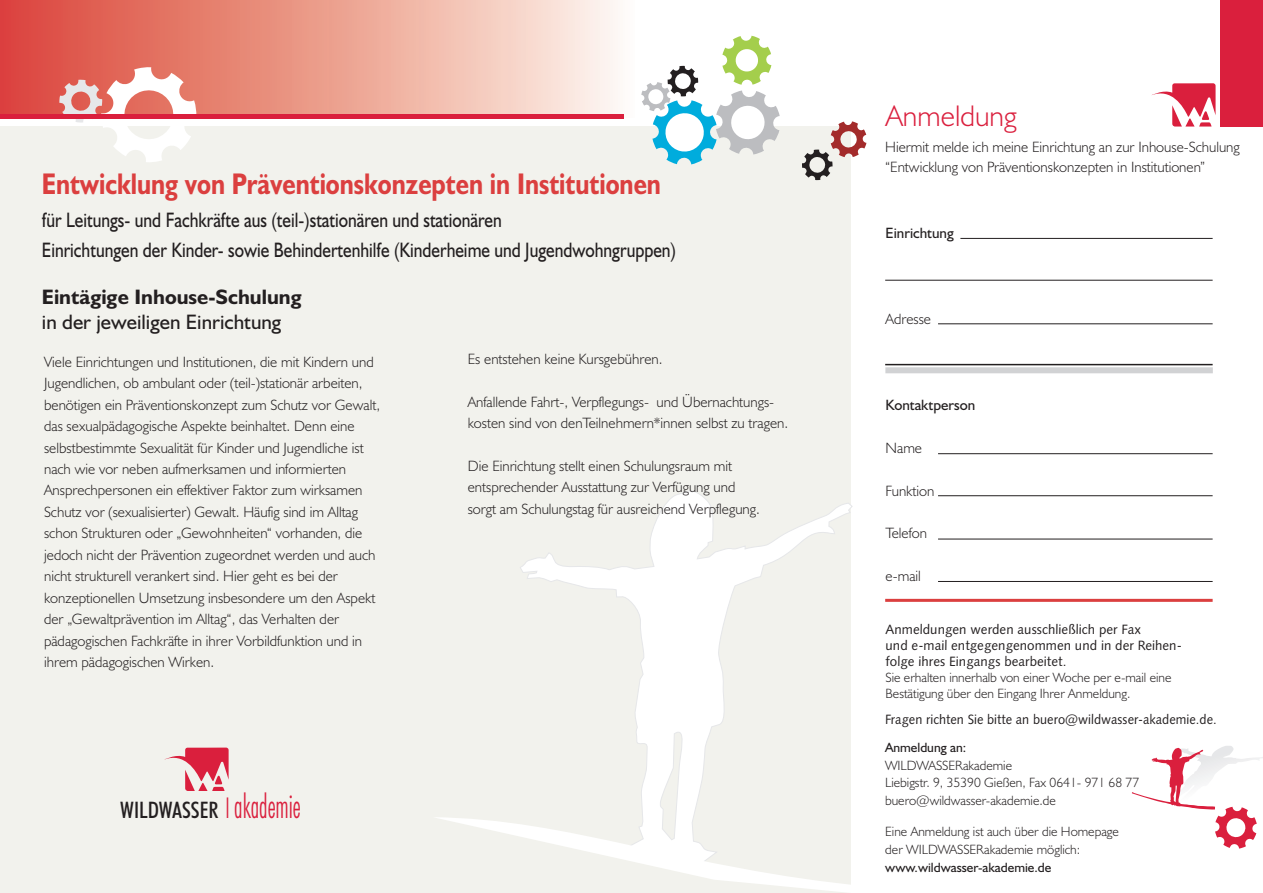
<style>
.page{position:relative;width:1263px;height:893px;background:#fff}
.page>*{position:absolute;margin:0;border:0;box-sizing:border-box;transform-origin:0 0}
.t1{font:700 30px "Humanist 521 BT";color:#db3f3f;scale:.83 1}
.t2{font:300 30px "Humanist 521 BT";color:#da1f3d}
.t3{font:500 condensed 22.8px "Futura BT";color:#231f20}
.t4{font:21px/30px "Humanist 521 BT";color:#231f20;scale:.83 1}
.t5{font:21px "Humanist 521 BT";color:#231f20}
.t6{font:700 21px "Humanist 521 BT";color:#231f20}
.t7{font:300 15px/21.5px "Humanist 521 BT";color:#231f20}
.t8{font:15px "Humanist 521 BT";color:#231f20}
.t9{font:300 13.5px/17.7px "Humanist 521 BT";color:#231f20}
.t10{font:13.5px/16.4px "Humanist 531 BT Roman A";color:#231f20}
.t11{font:13.5px "Humanist 531 BT Roman A";color:#231f20;scale:.96 1}
.t12{font:13.5px "Humanist 521 BT";color:#231f20}
.s1{font-weight:300;font-size:28.8px;color:#da1f3d}
.s2{font-weight:300;font-size:33.75px;color:#da1f3d}
</style>
<div class="page">
<div style="left:0;top:127px;width:850px;height:766px;background:#f2f2ed"></div>
<div style="left:1px;top:1px;width:633px;height:116px;background:linear-gradient(to right,#da4334,#fdf9ed)"></div>
<svg style="left:59px;top:67px;width:137px;height:95px"></svg>
<div style="left:1220px;top:0;width:43px;height:127px;background:#da1f3d"></div>
<hr style="left:960px;top:238px;width:252px;height:1px;background:#231f20">
<hr style="left:885px;top:280px;width:327px;height:1px;background:#231f20">
<hr style="left:885px;top:364px;width:327px;height:1px;background:#231f20">
<hr style="left:885px;top:599px;width:327px;height:3px;background:#db3f3f">
<div style="left:885px;top:367px;width:328px;height:6px;background:#d1d2d4"></div>
<hr style="left:938px;top:323px;width:274px;height:1px;background:#231f20">
<hr style="left:938px;top:453px;width:274px;height:1px;background:#231f20">
<hr style="left:938px;top:495px;width:274px;height:1px;background:#231f20">
<hr style="left:938px;top:539px;width:274px;height:1px;background:#231f20">
<hr style="left:938px;top:581px;width:274px;height:1px;background:#231f20">
<svg style="left:1152px;top:83px;width:63px;height:44px"></svg>
<svg style="left:641px;top:36px;width:139px;height:128px"></svg>
<svg style="left:802px;top:121px;width:64px;height:59px"></svg>
<svg style="left:1132px;top:746px;width:131px;height:102px"></svg>
<svg style="left:520px;top:489px;width:332px;height:328px"></svg>
<svg style="left:436px;top:817px;width:415px;height:76px"></svg>
<div style="left:0;top:114px;width:624px;height:5px;background:#da1f3d"></div>
<svg style="left:164px;top:748px;width:65px;height:43px"></svg>
<h1 class="t1" style="left:42px;top:171px;width:747px">Entwicklung von Präventionskonzepten in Institutionen</h1>
<h3 class="t4" style="left:42px;top:206px;width:766px">für Leitungs- und Fachkräfte aus (teil-)stationären und stationären<br>Einrichtungen der Kinder- sowie Behindertenhilfe (Kinderheime und Jugendwohngruppen)</h3>
<h3 class="t6" style="left:42px;top:288px;width:261px">Eintägige Inhouse-Schulung</h3>
<h3 class="t5" style="left:42px;top:313px;width:241px">in der jeweiligen Einrichtung</h3>
<p class="t7" style="left:44px;top:352px;width:337px">Viele Einrichtungen und Institutionen, die mit Kindern und Jugendlichen, ob ambulant oder (teil-)stationär arbeiten, benötigen ein Präventionskonzept zum Schutz vor Gewalt, das sexualpädagogische Aspekte beinhaltet. Denn eine selbstbestimmte Sexualität für Kinder und Jugendliche ist nach wie vor n eben aufmerksamen und informierten Ansprechpersonen ein effektiver Faktor zum wirksamen Schutz vor (sexualisierter) Gewalt. Häufig sind im Alltag schon Strukturen oder „Gewohnheiten“ vorhanden, die jedoch nicht der Prävention zugeordnet werden und auch nicht strukturell verankert sind. Hier geht es bei der konzeptionellen Umsetzung insbesondere um den Aspekt der „Gewaltprävention im Alltag“, das Verhalten der pädagogischen Fachkräfte in ihrer Vorbildfunktion und in ihrem pädagogischen Wirken.</p>
<p class="t7" style="left:468px;top:349px;width:196px">Es entstehen keine Kursgebühren.</p>
<p class="t7" style="left:468px;top:392px;width:322px">Anfallende Fahrt-, Verpflegungs- und Übernachtungs&shy;kosten sind von den Teilnehmern*innen selbst zu tragen.</p>
<p class="t7" style="left:468px;top:456px;width:294px">Die Einrichtung stellt einen Schulungsraum mit entsprechender Ausstattung zur Verfügung und sorgt am Schulungstag für ausreichend Verpflegung.</p>
<h2 class="t3" style="left:120px;top:801px;width:182px">WILDWASSER <span class="s1">I</span> <span class="s2">akademie</span></h2>
<h1 class="t2" style="left:886px;top:103px;width:132px">Anmeldung</h1>
<p class="t7" style="left:885px;top:139px;width:356px;line-height:19.6px">Hiermit melde ich meine Einrichtung an zur Inhouse-Schulung “Entwicklung von Präventionskonzepten in Institutionen”</p>
<p class="t8" style="left:885px;top:227px;width:70px">Einrichtung</p>
<p class="t7" style="left:885px;top:309px;width:47px">Adresse</p>
<p class="t8" style="left:885px;top:398px;width:91px">Kontaktperson</p>
<p class="t7" style="left:885px;top:438px;width:38px">Name</p>
<p class="t7" style="left:885px;top:481px;width:50px">Funktion</p>
<p class="t7" style="left:885px;top:524px;width:43px">Telefon</p>
<p class="t7" style="left:885px;top:567px;width:37px">e-mail</p>
<p class="t10" style="left:885px;top:622px;width:298px">Anmeldungen werden ausschließlich per Fax<br>und e-mail entgegengenommen und in der Reihen&shy;folge ihres Eingangs bearbeitet.</p>
<p class="t9" style="left:885px;top:671px;width:288px;line-height:16px">Sie erhalten innerhalb von einer Woche per e-mail eine<br>Bestätigung über den Eingang Ihrer Anmeldung.</p>
<p class="t11" style="left:885px;top:714px;width:347px">Fragen richten Sie bitte an buero@wildwasser-akademie.de.</p>
<p class="t12" style="left:885px;top:742px;width:83px">Anmeldung an:</p>
<p class="t9" style="left:885px;top:757px;width:256px">WILDWASSERakademie<br>Liebigstr. 9, 35390 Gießen, Fax 0641- 971 68 77 buero@wildwasser-akademie.de</p>
<p class="t9" style="left:885px;top:824px;width:235px">Eine Anmeldung ist auch über die Homepage der WILDWASSERakademie möglich:</p>
<p class="t12" style="left:885px;top:861px;width:168px">www.wildwasser-akademie.de</p>
</div>
